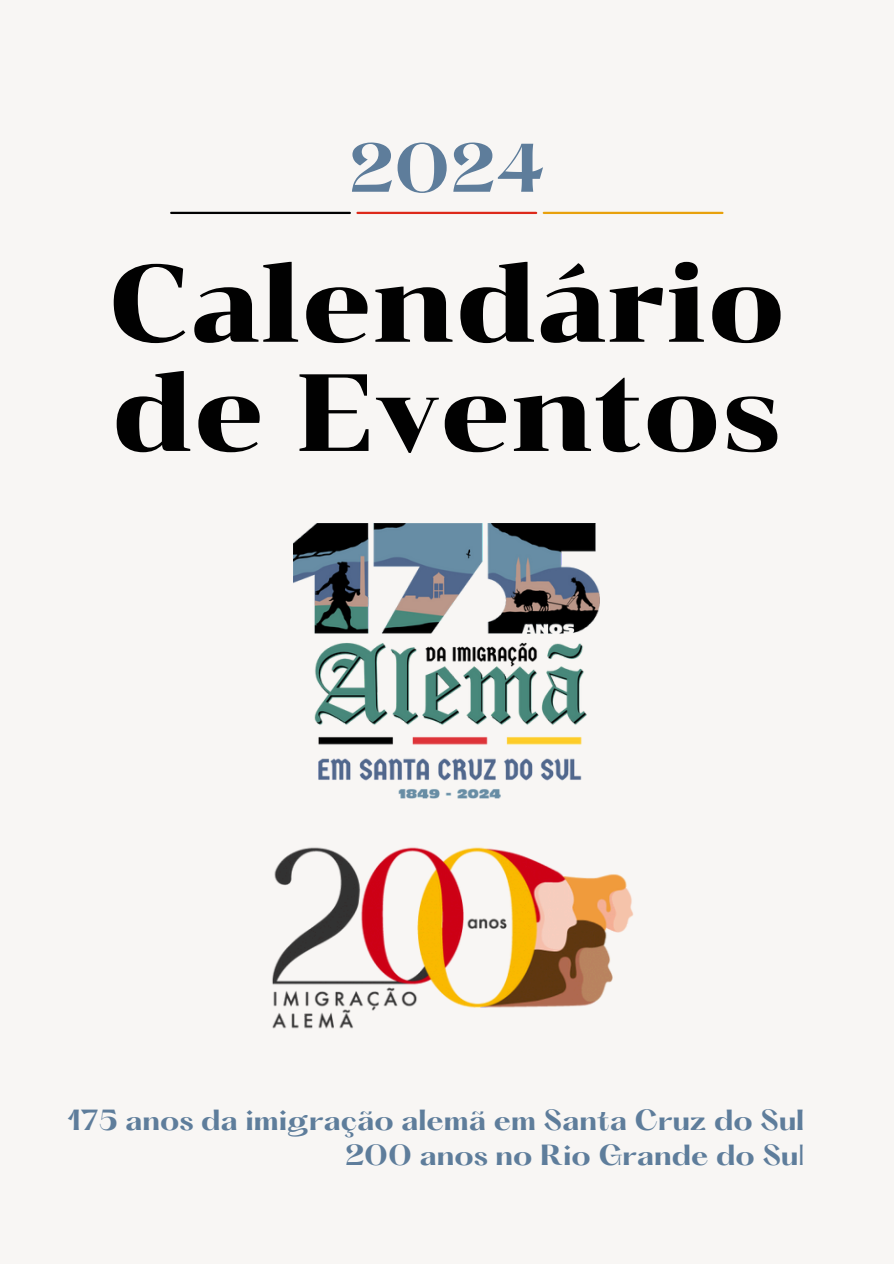
<style>
.page{position:relative;width:894px;height:1264px;background:#fff}
.page>*{position:absolute;margin:0;border:0;box-sizing:border-box;transform-origin:0 0}
.t1{font:109.35px/109.2px "Chonburi";color:#010101}
.t2{font:700 60px "Hatton";color:#5e7d9b}
.t3{font:700 25.5px "Hatton";color:#5e7d9b}
.s1{font-weight:400}
</style>
<div class="page">
<div style="left:0;top:0;width:893px;height:1263px;background:#f8f6f4"></div>
<img style="left:293px;top:523px;width:306px;height:275px">
<img style="left:272px;top:798px;width:362px;height:231px">
<hr style="left:171px;top:212px;width:179px;height:2px;background:#010101">
<hr style="left:357px;top:212px;width:179px;height:2px;background:#dd291a">
<hr style="left:543px;top:212px;width:179px;height:2px;background:#e8a10c">
<h2 class="t2" style="left:348px;top:140px;width:198px">2024</h2>
<p class="t1" style="left:108px;top:249px;width:679px">Calendário de Eventos</p>
<h1 class="t3" style="left:67px;top:1107px;width:738px">175 anos da imigração alemã em Santa Cruz do Sul</h1>
<p class="t3" style="left:345px;top:1142px;width:460px">200 anos no Rio Grande do Su<span class="s1">l</span></p>
</div>
